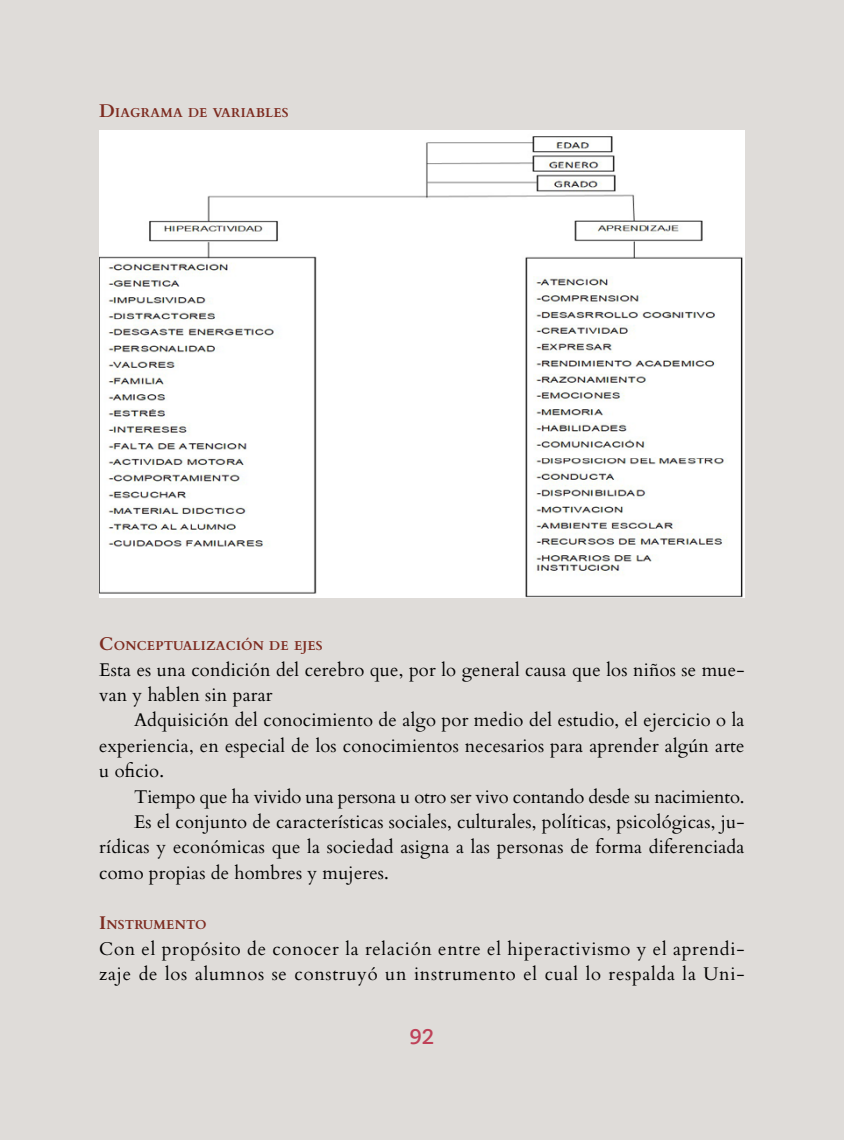
<style>
.page{position:relative;width:844px;height:1141px;background:#fff}
.page>*{position:absolute;margin:0;border:0;box-sizing:border-box;transform-origin:0 0}
.t1{font:700 21px "Caecilia LT Std";color:#bf4158}
.t2{font:18.38px/25.4px "Cardo";letter-spacing:.01em;color:#000}
.t3{font:18.38px/25.4px "Cardo";letter-spacing:.04em;color:#000}
.t4{font:18.38px "Cardo";letter-spacing:-.01em;color:#000}
.t5{font:700 12.78px "Cardo";letter-spacing:.015em;color:#7d2b20}
.s1{font-size:18.38px}
</style>
<div class="page">
<div style="left:1px;top:1px;width:842px;height:1139px;background:#dfdcd9"></div>
<img style="left:99px;top:130px;width:645px;height:468px">
<p class="t5" style="left:99px;top:103px;width:191px"><span class="s1">D</span>IAGRAMA DE VARIABLES</p>
<p class="t5" style="left:99px;top:636px;width:225px"><span class="s1">C</span>ONCEPTUALIZACIÓN DE EJES</p>
<p class="t2" style="left:99px;top:656px;width:646px">Esta es una condición del cerebro que, por lo general causa que los niños se mue&shy;van y hablen sin parar</p>
<p class="t2" style="left:99px;top:707px;width:646px;text-align:justify;text-indent:35px">Adquisición del conocimiento de algo por medio del estudio, el ejercicio o la experiencia, en especial de los conocimientos necesarios para aprender algún arte u oficio.</p>
<p class="t4" style="left:134px;top:782px;width:612px">Tiempo que ha vivido una persona u otro ser vivo contando desde su nacimiento.</p>
<p class="t2" style="left:134px;top:808px;width:611px">Es el conjunto de características sociales, culturales, políticas, psicológicas, ju-</p>
<p class="t2" style="left:99px;top:833px;width:646px">rídicas y económicas que la sociedad asigna a las personas de forma diferenciada</p>
<p class="t2" style="left:99px;top:859px;width:291px">como propias de hombres y mujeres.</p>
<p class="t5" style="left:99px;top:915px;width:109px"><span class="s1">I</span>NSTRUMENTO</p>
<p class="t3" style="left:99px;top:935px;width:646px">Con el propósito de conocer la relación entre el hiperactivismo y el aprendi&shy;zaje de los alumnos se construyó un instrumento el cual lo respalda la Uni-</p>
<p class="t1" style="left:409px;top:1025px;width:26px">92</p>
</div>
